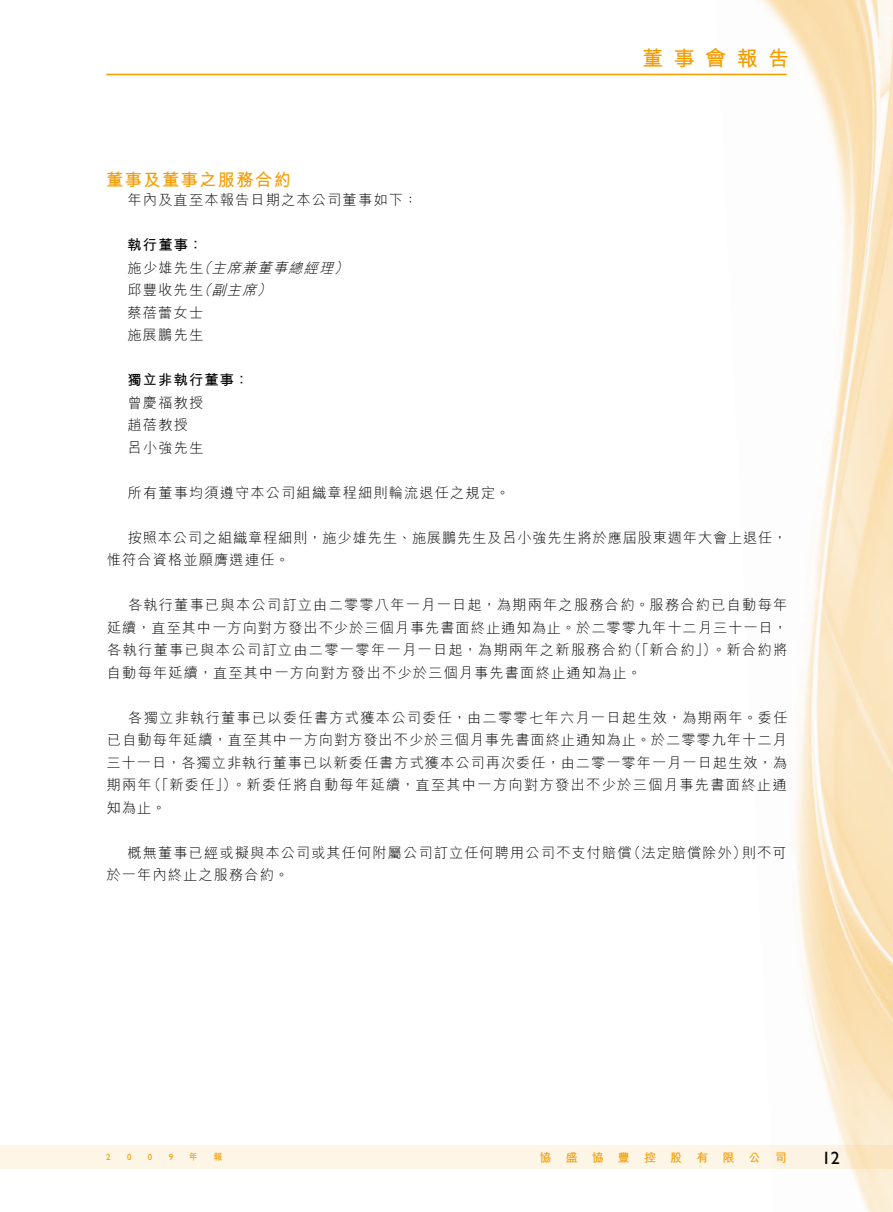
<style>
.page{position:relative;width:893px;height:1212px;background:#fff}
.page>*{position:absolute;margin:0;border:0;box-sizing:border-box;transform-origin:0 0}
.t1{font:700 21px "M Hei HK";letter-spacing:.5em;color:#f49c00}
.t2{font:18px "Gill Sans Std";color:#000}
.t3{font:700 17.25px "M Hei HK";letter-spacing:.08em;color:#f49c00}
.t4{font:300 14.25px/22.5px "M Hei HK";letter-spacing:.08em;color:#000}
.t5{font:300 14.25px/22.5px "M Hei HK";letter-spacing:.055em;color:#000}
.t6{font:italic 300 14.25px "M Hei HK";color:#000}
.t7{font:700 14.25px "M Hei HK";letter-spacing:.08em;color:#000}
.t8{font:700 12px "M Hei HK";letter-spacing:1.175em;color:#f49c00}
.t9{font:9px "Gill Sans Std";color:#f49c00}
.t10{font:700 9px "M Hei HK";color:#f49c00}
</style>
<div class="page">
<img style="left:716px;top:0;width:177px;height:1212px">
<div style="left:0;top:1145px;width:893px;height:23px;background:#fdf5e6"></div>
<hr style="left:106px;top:74px;width:681px;height:1px;background:#f49c00">
<p class="t3" style="left:106px;top:167px;width:186px">董事及董事之服務合約</p>
<p class="t4" style="left:128px;top:188px;width:292px">年內及直至本報告日期之本公司董事如下：</p>
<p class="t7" style="left:128px;top:235px;width:76px">執行董事：</p>
<p class="t6" style="left:334px;top:258px;width:21px">(</p>
<p class="t6" style="left:197px;top:258px;width:21px">（</p>
<p class="t6" style="left:211px;top:258px;width:128px">主席兼董事總經理</p>
<p class="t4" style="left:128px;top:256px;width:77px">施少雄先生</p>
<h1 class="t1" style="left:642px;top:43px;width:148px">董事會報告</h1>
<p class="t6" style="left:197px;top:280px;width:21px">（</p>
<p class="t6" style="left:257px;top:280px;width:21px">(</p>
<p class="t4" style="left:128px;top:278px;width:77px;text-align:justify">邱豐收先生蔡蓓蕾女士施展鵬先生</p>
<p class="t7" style="left:128px;top:370px;width:123px">獨立非執行董事：</p>
<p class="t4" style="left:128px;top:391px;width:77px">曾慶福教授趙蓓教授呂小強先生</p>
<p class="t4" style="left:128px;top:481px;width:384px">所有董事均須遵守本公司組織章程細則輪流退任之規定。</p>
<p class="t5" style="left:107px;top:526px;width:682px;text-indent:21px">按照本公司之組織章程細則，施少雄先生、施展鵬先生及呂小強先生將於應屆股東週年大會上退任，惟符合資格並願膺選連任。</p>
<p class="t4" style="left:107px;top:593px;width:682px;text-align:right">各執行董事已與本公司訂立由二零零八年一月一日起，為期兩年之服務合約。服務合約已自動每年<br>延續，直至其中一方向對方發出不少於三個月事先書面終止通知為止。於二零零九年十二月三十一日，（「新合約」）。新合約將</p>
<p class="t6" style="left:211px;top:280px;width:52px">副主席</p>
<p class="t4" style="left:107px;top:638px;width:536px">各執行董事已與本公司訂立由二零一零年一月一日起，為期兩年之新服務合約自動每年延續，直至其中一方向對方發出不少於三個月事先書面終止通知為止。</p>
<p class="t4" style="left:106px;top:706px;width:683px;text-align:right">各獨立非執行董事已以委任書方式獲本公司委任，由二零零七年六月一日起生效，為期兩年。委任<br>已自動每年延續，直至其中一方向對方發出不少於三個月事先書面終止通知為止。於二零零九年十二月三十一日，各獨立非執行董事已以新委任書方式獲本公司再次委任，由二零一零年一月一日起生效，為（「新委任」）。新委任將自動每年延續，直至其中一方向對方發出不少於三個月事先書面終止通</p>
<p class="t4" style="left:106px;top:773px;width:61px">期兩年知為止。</p>
<p class="t4" style="left:106px;top:841px;width:527px;text-indent:21px">概無董事已經或擬與本公司或其任何附屬公司訂立任何聘用公司不支付賠償於一年內終止之服務合約。</p>
<p class="t4" style="left:627px;top:841px;width:122px">（法定賠償除外）</p>
<p class="t4" style="left:742px;top:841px;width:46px">則不可</p>
<p class="t9" style="left:106px;top:1151px;width:6px">2</p>
<p class="t9" style="left:127px;top:1151px;width:6px">0</p>
<p class="t9" style="left:148px;top:1151px;width:6px">0</p>
<p class="t9" style="left:169px;top:1151px;width:6px">9</p>
<p class="t10" style="left:189px;top:1150px;width:10px">年</p>
<p class="t10" style="left:213px;top:1150px;width:10px">報</p>
<p class="t8" style="left:540px;top:1148px;width:249px">協盛協豐控股有限公司</p>
<p class="t2" style="left:822px;top:1147px;width:19px">12</p>
</div>
